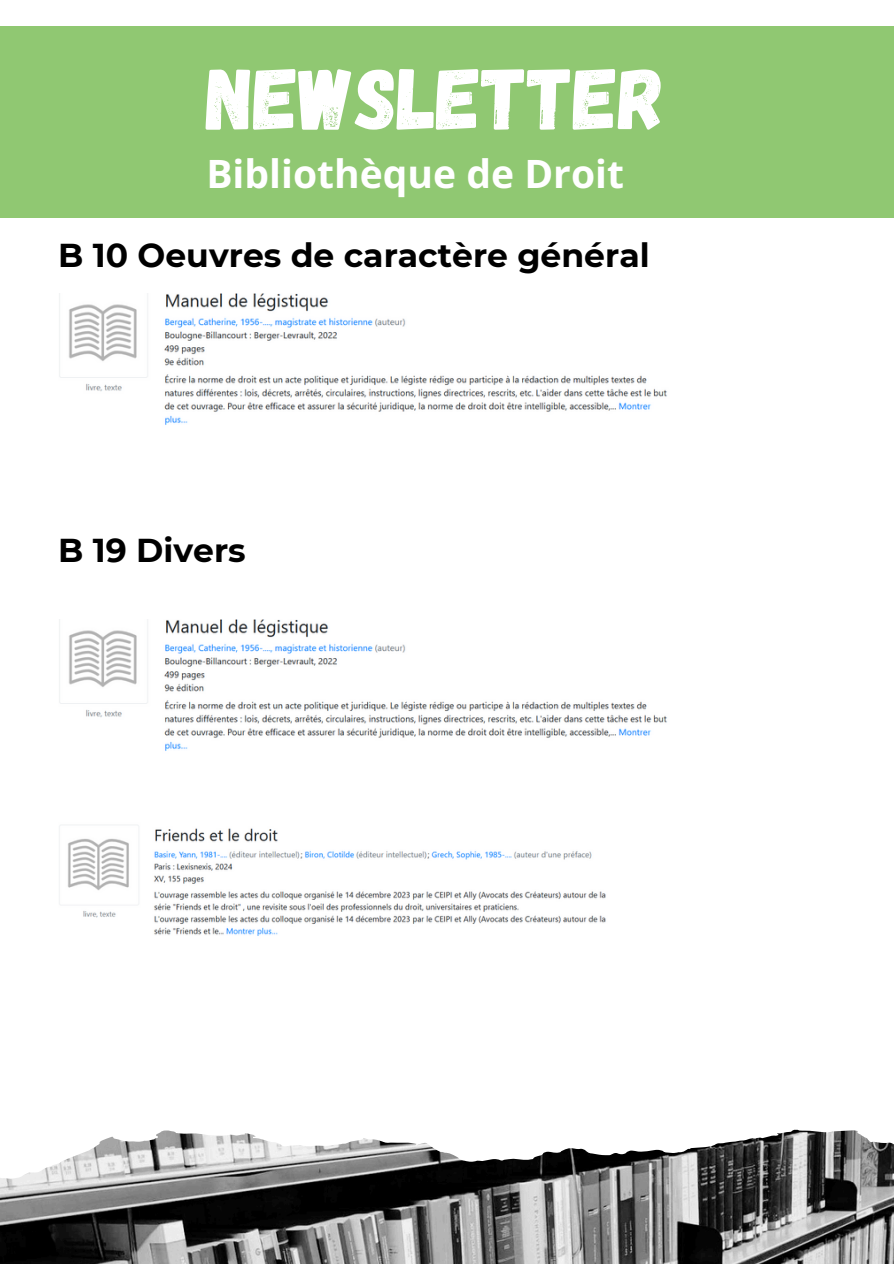
<style>
.page{position:relative;width:894px;height:1264px;background:#fff}
.page>*{position:absolute;margin:0;border:0;box-sizing:border-box;transform-origin:0 0}
.t1{font:87px "Gagalin";color:#fff}
.t2{font:700 39px "Open Sans";color:#fff}
.t3{font:700 33px "Montserrat";color:#000}
</style>
<div class="page">
<img style="left:0;top:1129px;width:893px;height:134px">
<div style="left:0;top:26px;width:893px;height:192px;background:#90c872"></div>
<img style="left:59px;top:294px;width:608px;height:131px">
<img style="left:59px;top:619px;width:608px;height:132px">
<img style="left:59px;top:825px;width:547px;height:111px">
<p class="t1" style="left:206px;top:42px;width:461px">NEWSLETTER</p>
<p class="t2" style="left:206px;top:147px;width:419px">Bibliothèque de Droit</p>
<p class="t3" style="left:58px;top:235px;width:592px">B 10 Oeuvres de caractère général</p>
<p class="t3" style="left:58px;top:529px;width:189px">B 19 Divers</p>
</div>
